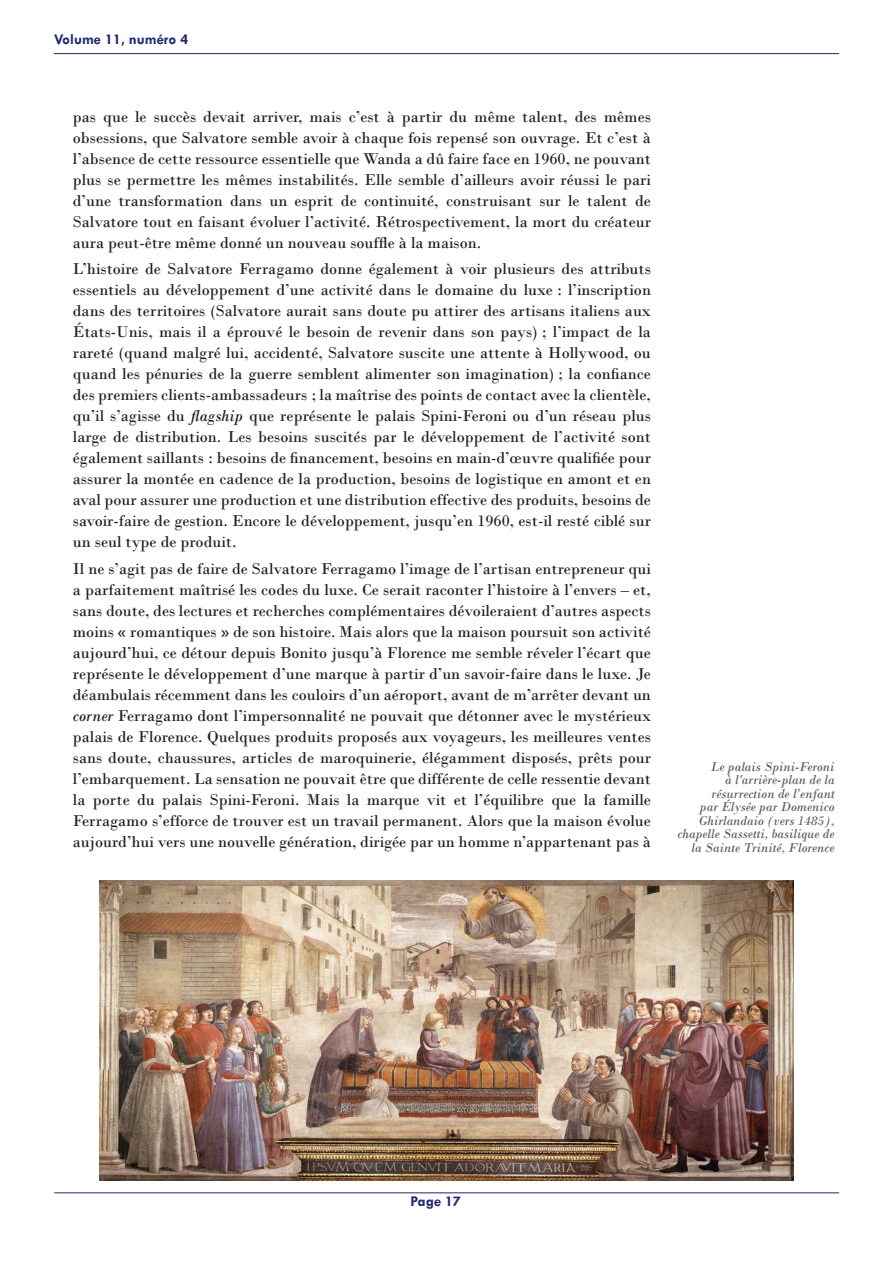
<style>
.page{position:relative;width:893px;height:1263px;background:#fff}
.page>*{position:absolute;margin:0;border:0;box-sizing:border-box;transform-origin:0 0}
.Article_-_Texte{font:16.5px/21px "Bodoni";color:#231f20;text-align:justify}
.t1{font:700 15px "Tw Cen";color:#202780}
.Article_-_Légendes_p{font:italic 13.5px/13.5px "Bodoni";color:#5f5f5f;text-align:right}
.s1{font-style:italic}
</style>
<div class="page">
<hr style="left:54px;top:1192px;width:785px;height:1px;background:#202780">
<hr style="left:54px;top:53px;width:785px;height:1px;background:#202780">
<img style="left:100px;top:880px;width:693px;height:300px">
<p class="t1" style="left:54px;top:30px;width:136px">Volume 11, numéro 4</p>
<p class="Article_-_Texte" style="left:73px;top:106px;width:579px">pas que le succès devait arriver, mais c’est à partir du même talent, des mêmes obsessions, que Salvatore semble avoir à chaque fois repensé son ouvrage. Et c’est à l’absence de cette ressource essentielle que Wanda a dû faire face en 1960, ne pouvant plus se permettre les mêmes instabilités. Elle semble d’ailleurs avoir réussi le pari d’une transformation dans un esprit de continuité, construisant sur le talent de Salvatore tout en faisant évoluer l’activité. Rétrospectivement, la mort du créateur aura peut-être même donné un nouveau souffle à la maison.</p>
<p class="Article_-_Texte" style="left:73px;top:258px;width:580px">L’histoire de Salvatore Ferragamo donne également à voir plusieurs des attributs essentiels au développement d’une activité dans le domaine du luxe : l’inscription dans des territoires (Salvatore aurait sans doute pu attirer des artisans italiens aux États-Unis, mais il a éprouvé le besoin de revenir dans son pays) ; l’impact de la rareté (quand malgré lui, accidenté, Salvatore suscite une attente à Hollywood, ou quand les pénuries de la guerre semblent alimenter son imagination) ; la confiance des premiers clients-ambassadeurs ; la maîtrise des points de contact avec la clientèle, qu’il s’agisse du <span class="s1">flagship</span> que représente le palais Spini-Feroni ou d’un réseau plus large de distribution. Les besoins suscités par le développement de l’activité sont également saillants : besoins de financement, besoins en main-d’œuvre qualifiée pour assurer la montée en cadence de la production, besoins de logistique en amont et en aval pour assurer une production et une distribution effective des produits, besoins de savoir-faire de gestion. Encore le développement, jusqu’en 1960, est-il resté ciblé sur un seul type de produit.</p>
<p class="Article_-_Texte" style="left:73px;top:558px;width:580px">Il ne s’agit pas de faire de Salvatore Ferragamo l’image de l’artisan entrepreneur qui a parfaitement maîtrisé les codes du luxe. Ce serait raconter l’histoire à l’envers – et, sans doute, des lectures et recherches complémentaires dévoileraient d’autres aspects moins « romantiques » de son histoire. Mais alors que la maison poursuit son activité aujourd’hui, ce détour depuis Bonito jusqu’à Florence me semble réveler l’écart que représente le développement d’une marque à partir d’un savoir-faire dans le luxe. Je déambulais récemment dans les couloirs d’un aéroport, avant de m’arrêter devant un <span class="s1">corner</span> Ferragamo dont l’impersonnalité ne pouvait que détonner avec le mystérieux palais de Florence. Quelques produits proposés aux voyageurs, les meilleures ventes sans doute, chaussures, articles de maroquinerie, élégamment disposés, prêts pour l’embarquement. La sensation ne pouvait être que différente de celle ressentie devant la porte du palais Spini-Feroni. Mais la marque vit et l’équilibre que la famille Ferragamo s’efforce de trouver est un travail permanent. Alors que la maison évolue aujourd’hui vers une nouvelle génération, dirigée par un homme n’appartenant pas à</p>
<p class="Article_-_Légendes_p" style="left:677px;top:759px;width:159px">Le palais Spini-Feroni<br>à l'arrière-plan de la résurrection de l’enfant<br>par Élysée par Domenico<br>Ghirlandaio (vers 1485), chapelle Sassetti, basilique de la Sainte Trinité, Florence</p>
<p class="t1" style="left:411px;top:1192px;width:52px">Page 17</p>
</div>
